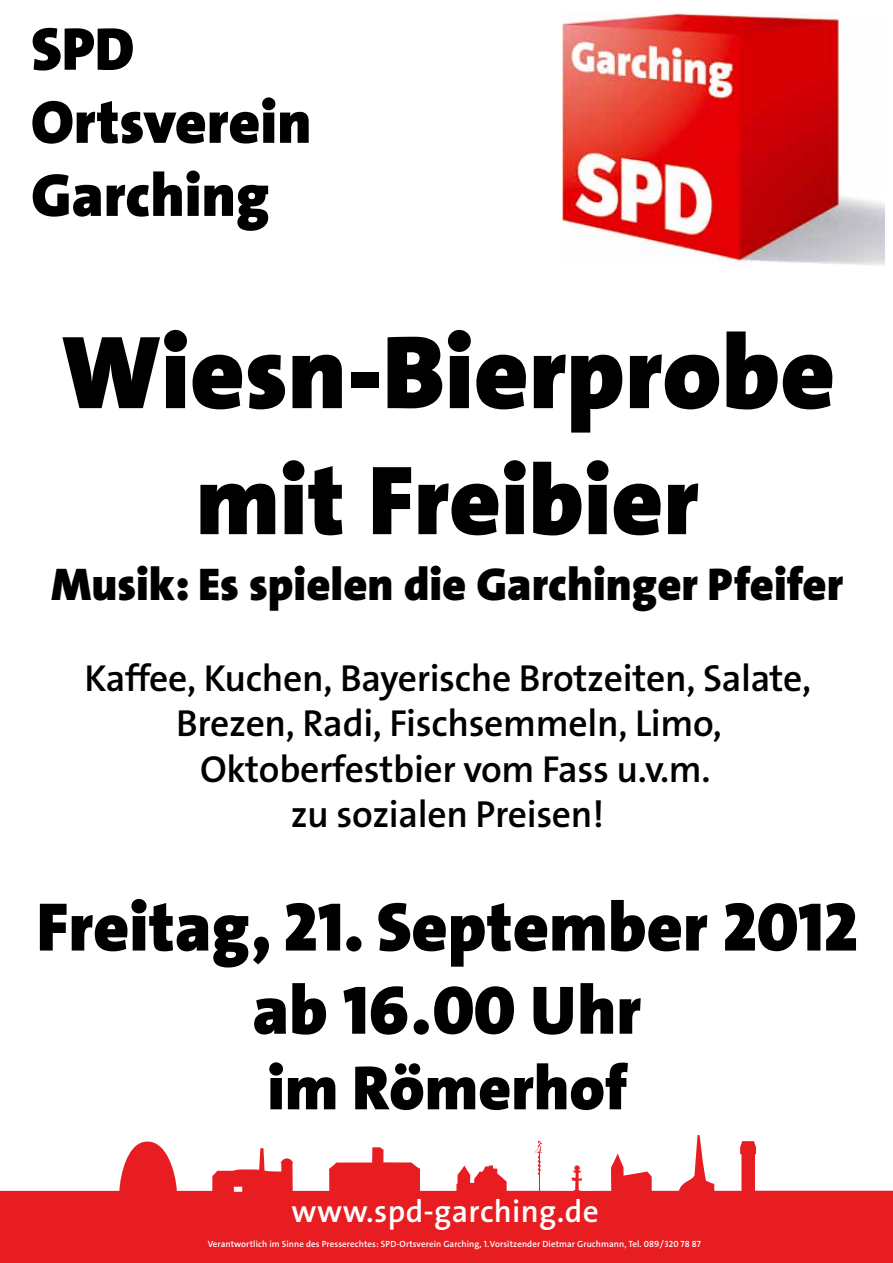
<style>
.page{position:relative;width:893px;height:1263px;background:#fff}
.page>*{position:absolute;margin:0;border:0;box-sizing:border-box;transform-origin:0 0}
.t1{font:900 105px "SPD The Sans";color:#000}
.t2{font:900 99.3px "SPD The Sans";color:#000}
.t3{font:900 69.3px/83.1px "SPD The Sans";color:#000;text-align:center}
.t4{font:900 63px "SPD The Sans";color:#000}
.t5{font:900 60.9px/73.1px "SPD The Sans";color:#000}
.t6{font:900 46.2px "SPD The Sans";color:#000}
.t7{font:700 37.8px/45.3px "SPD2002 The Sans";letter-spacing:-.01em;color:#000;text-align:center}
.t8{font:700 31.5px "SPD2002 The Sans";letter-spacing:.01em;color:#fff}
.t9{font:700 9px "SPD2002 The Sans";letter-spacing:.01em;color:#fff}
</style>
<div class="page">
<svg style="left:0;top:1135px;width:893px;height:128px;fill:#e71d22"></svg>
<img style="left:562px;top:14px;width:322px;height:252px">
<h3 class="t5" style="left:31px;top:13px;width:282px">SPD<br>Ortsverein<br>Garching</h3>
<h1 class="t1" style="left:61px;top:305px;width:775px">Wiesn-Bierprobe</h1>
<h2 class="t2" style="left:196px;top:437px;width:504px">mit Freibier</h2>
<p class="t6" style="left:51px;top:555px;width:793px">Musik: Es spielen die Garchinger Pfeifer</p>
<p class="t7" style="left:84px;top:657px;width:728px">Kaffee, Kuchen, Bayerische Brotzeiten, Salate, Brezen, Radi, Fischsemmeln, Limo, Oktoberfestbier vom Fass u.v.m.<br>zu sozialen Preisen!</p>
<h3 class="t3" style="left:37px;top:886px;width:823px">Freitag, 21. September 2012 ab 16.00 Uhr</h3>
<h3 class="t4" style="left:267px;top:1047px;width:362px">im Römerhof</h3>
<p class="t8" style="left:291px;top:1195px;width:309px">www.spd-garching.de</p>
<p class="t9" style="left:208px;top:1239px;width:495px">Verantwortlich im Sinne des Presserechtes: SPD-Ortsverein Garching, 1.Vorsitzender Dietmar Gruchmann, Tel. 089/320 78 87</p>
</div>
